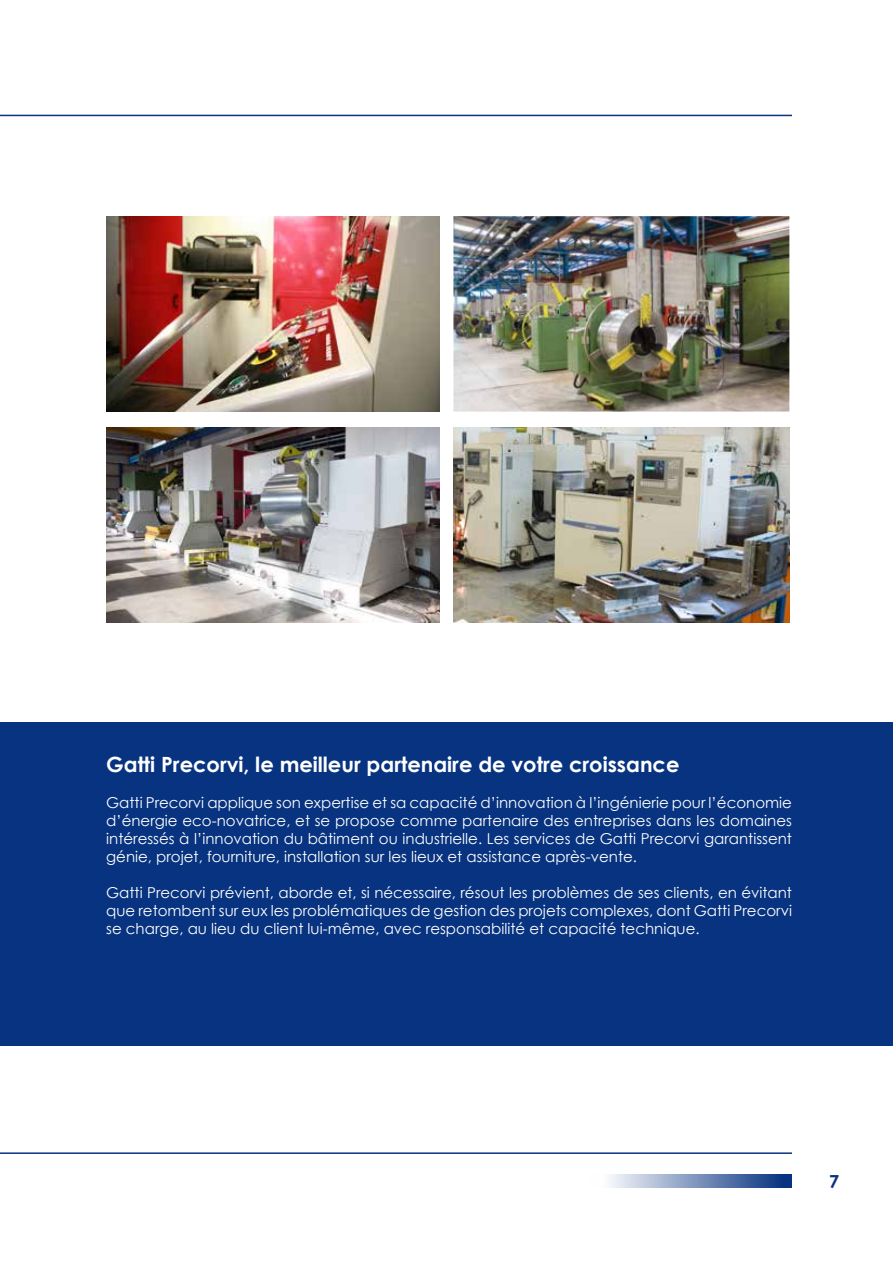
<style>
.page{position:relative;width:893px;height:1263px;background:#fff}
.page>*{position:absolute;margin:0;border:0;box-sizing:border-box;transform-origin:0 0}
.t1{font:700 21px "Century Gothic";color:#fff}
.t2{font:700 18px "Century Gothic";color:#073380}
.t3{font:15px/18px "Century Gothic";color:#fff;text-align:justify}
</style>
<div class="page">
<div style="left:0;top:723px;width:893px;height:323px;background:#073380"></div>
<hr style="left:0;top:115px;width:792px;height:1px;background:#073380">
<hr style="left:0;top:1152px;width:792px;height:2px;background:#073380">
<svg style="left:610px;top:1174px;width:182px;height:14px;background:#7890b9"></svg>
<img style="left:453px;top:428px;width:336px;height:195px">
<img style="left:453px;top:216px;width:336px;height:196px">
<img style="left:106px;top:428px;width:333px;height:195px">
<img style="left:106px;top:216px;width:333px;height:196px">
<h1 class="t1" style="left:106px;top:748px;width:575px">Gatti Precorvi, le meilleur partenaire de votre croissance</h1>
<p class="t3" style="left:106px;top:793px;width:687px">Gatti Precorvi applique son expertise et sa capacité d’innovation à l’ingénierie pour l’économie d’énergie eco-novatrice, et se propose comme partenaire des entreprises dans les domaines intéressés à l’innovation du bâtiment ou industrielle. Les services de Gatti Precorvi garantissent génie, projet, fourniture, installation sur les lieux et assistance après-vente.</p>
<p class="t3" style="left:106px;top:883px;width:687px">Gatti Precorvi prévient, aborde et, si nécessaire, résout les problèmes de ses clients, en évitant que retombent sur eux les problématiques de gestion des projets complexes, dont Gatti Precorvi se charge, au lieu du client lui-même, avec responsabilité et capacité technique.</p>
<p class="t2" style="left:829px;top:1168px;width:12px">7</p>
</div>
